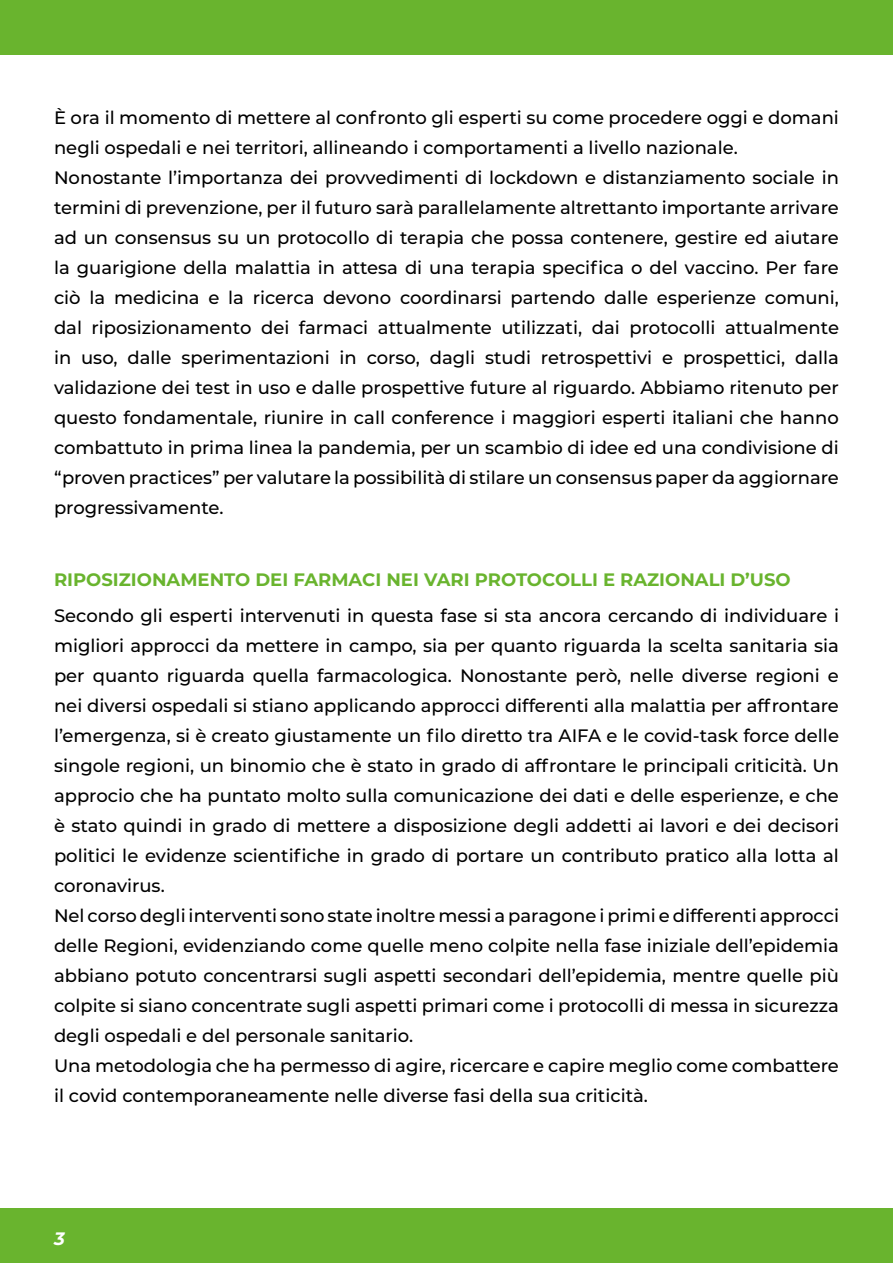
<style>
.page{position:relative;width:893px;height:1263px;background:#fff}
.page>*{position:absolute;margin:0;border:0;box-sizing:border-box;transform-origin:0 0}
.t1{font:500 18px/30px "Montserrat";color:#000}
.t2{font:700 18px "Montserrat";color:#69b42e}
.t3{font:italic 700 18px "Montserrat";color:#fff}
</style>
<div class="page">
<div style="left:0;top:0;width:893px;height:54px;background:#69b42e"></div>
<div style="left:0;top:1209px;width:893px;height:54px;background:#69b42e"></div>
<p class="t1" style="left:54px;top:102px;width:786px">È ora il momento di mettere al confronto gli esperti su come procedere oggi e domani negli ospedali e nei territori, allineando i comportamenti a livello nazionale.<br>Nonostante l’importanza dei provvedimenti di lockdown e distanziamento sociale in termini di prevenzione, per il futuro sarà parallelamente altrettanto importante arrivare ad un consensus su un protocollo di terapia che possa contenere, gestire ed aiutare la guarigione della malattia in attesa di una terapia specifica o del vaccino. Per fare ciò la medicina e la ricerca devono coordinarsi partendo dalle esperienze comuni, dal riposizionamento dei farmaci attualmente utilizzati, dai protocolli attualmente in uso, dalle sperimentazioni in corso, dagli studi retrospettivi e prospettici, dalla validazione dei test in uso e dalle prospettive future al riguardo. Abbiamo ritenuto per questo fondamentale, riunire in call conference i maggiori esperti italiani che hanno combattuto in prima linea la pandemia, per un scambio di idee ed una condivisione di “proven practices” per valutare la possibilità di stilare un consensus paper da aggiornare progressivamente.</p>
<p class="t2" style="left:54px;top:566px;width:738px">RIPOSIZIONAMENTO DEI FARMACI NEI VARI PROTOCOLLI E RAZIONALI D’USO</p>
<p class="t1" style="left:54px;top:600px;width:787px">Secondo gli esperti intervenuti in questa fase si sta ancora cercando di individuare i migliori approcci da mettere in campo, sia per quanto riguarda la scelta sanitaria sia per quanto riguarda quella farmacologica. Nonostante però, nelle diverse regioni e nei diversi ospedali si stiano applicando approcci differenti alla malattia per affrontare l’emergenza, si è creato giustamente un filo diretto tra AIFA e le covid-task force delle singole regioni, un binomio che è stato in grado di affrontare le principali criticità. Un approcio che ha puntato molto sulla comunicazione dei dati e delle esperienze, e che è stato quindi in grado di mettere a disposizione degli addetti ai lavori e dei decisori politici le evidenze scientifiche in grado di portare un contributo pratico alla lotta al coronavirus.<br>Nel corso degli interventi sono state inoltre messi a paragone i primi e differenti approcci delle Regioni, evidenziando come quelle meno colpite nella fase iniziale dell’epidemia abbiano potuto concentrarsi sugli aspetti secondari dell’epidemia, mentre quelle più colpite si siano concentrate sugli aspetti primari come i protocolli di messa in sicurezza degli ospedali e del personale sanitario.<br>Una metodologia che ha permesso di agire, ricercare e capire meglio come combattere il covid contemporaneamente nelle diverse fasi della sua criticità.</p>
<p class="t3" style="left:54px;top:1225px;width:12px">3</p>
</div>
